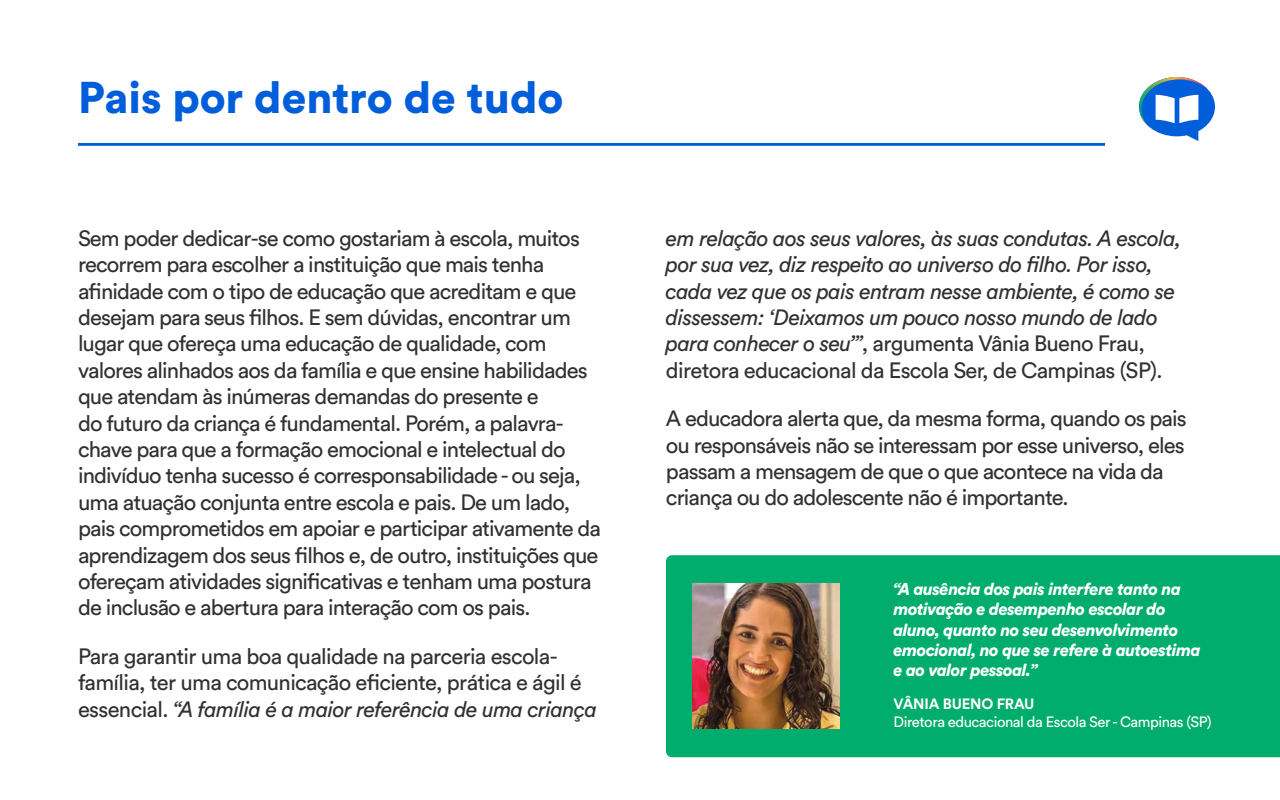
<style>
.page{position:relative;width:1280px;height:800px;background:#fff}
.page>*{position:absolute;margin:0;border:0;box-sizing:border-box;transform-origin:0 0}
.t1{font:900 44px "Circular Std";color:#015edb}
.t2{font:22px/26.4px "Circular Std";letter-spacing:-.04em;color:#313131}
.t3{font:italic 22px/26.4px "Circular Std";letter-spacing:-.03em;color:#313131}
.t4{font:italic 900 17px/20.4px "Circular Std";letter-spacing:-.03em;color:#fff}
.t5{font:14.8px "Circular Std";letter-spacing:-.03em;color:#fff}
.t6{font:700 14.8px "Circular Std";letter-spacing:-.01em;color:#fff}
.s1{font-style:italic}
.s2{font-style:normal}
</style>
<div class="page">
<svg style="left:1139px;top:77px;width:76px;height:64px"></svg>
<hr style="left:78px;top:143px;width:1027px;height:3px;background:#015edb">
<div style="left:666px;top:555px;width:614px;height:202px;background:#00ad6d"></div>
<img style="left:693px;top:583px;width:146px;height:146px">
<h1 class="t1" style="left:78px;top:68px;width:487px">Pais por dentro de tudo</h1>
<p class="t2" style="left:78px;top:225px;width:525px">Sem poder dedicar-se como gostariam à escola, muitos recorrem para escolher a instituição que mais tenha afinidade com o tipo de educação que acreditam e que desejam para seus filhos. E sem dúvidas, encontrar um lugar que ofereça uma educação de qualidade, com valores alinhados aos da família e que ensine habilidades que atendam às inúmeras demandas do presente e<br>do futuro da criança é fundamental. Porém, a palavra&shy;chave para que a formação emocional e intelectual do indivíduo tenha sucesso é corresponsabilidade - ou seja, uma atuação conjunta entre escola e pais. De um lado, pais comprometidos em apoiar e participar ativamente da aprendizagem dos seus filhos e, de outro, instituições que ofereçam atividades significativas e tenham uma postura de inclusão e abertura para interação com os pais.</p>
<p class="t2" style="left:78px;top:643px;width:521px">Para garantir uma boa qualidade na parceria escola&shy;família, ter uma comunicação eficiente, prática e ágil é essencial. <span class="s1">“A família é a maior referência de uma criança</span></p>
<p class="t3" style="left:666px;top:225px;width:517px">em relação aos seus valores, às suas condutas. A escola, por sua vez, diz respeito ao universo do filho. Por isso, cada vez que os pais entram nesse ambiente, é como se dissessem: ‘Deixamos um pouco nosso mundo de lado para conhecer o seu’”<span class="s2">, argumenta Vânia Bueno Frau, diretora educacional da Escola Ser, de Campinas (SP).</span></p>
<p class="t2" style="left:666px;top:405px;width:522px">A educadora alerta que, da mesma forma, quando os pais ou responsáveis não se interessam por esse universo, eles passam a mensagem de que o que acontece na vida da criança ou do adolescente não é importante.</p>
<p class="t4" style="left:893px;top:578px;width:309px">“A ausência dos pais interfere tanto na motivação e desempenho escolar do aluno, quanto no seu desenvolvimento emocional, no que se refere à autoestima e ao valor pessoal.”</p>
<p class="t6" style="left:894px;top:695px;width:142px">VÂNIA BUENO FRAU</p>
<p class="t5" style="left:893px;top:713px;width:320px">Diretora educacional da Escola Ser - Campinas (SP)</p>
</div>
